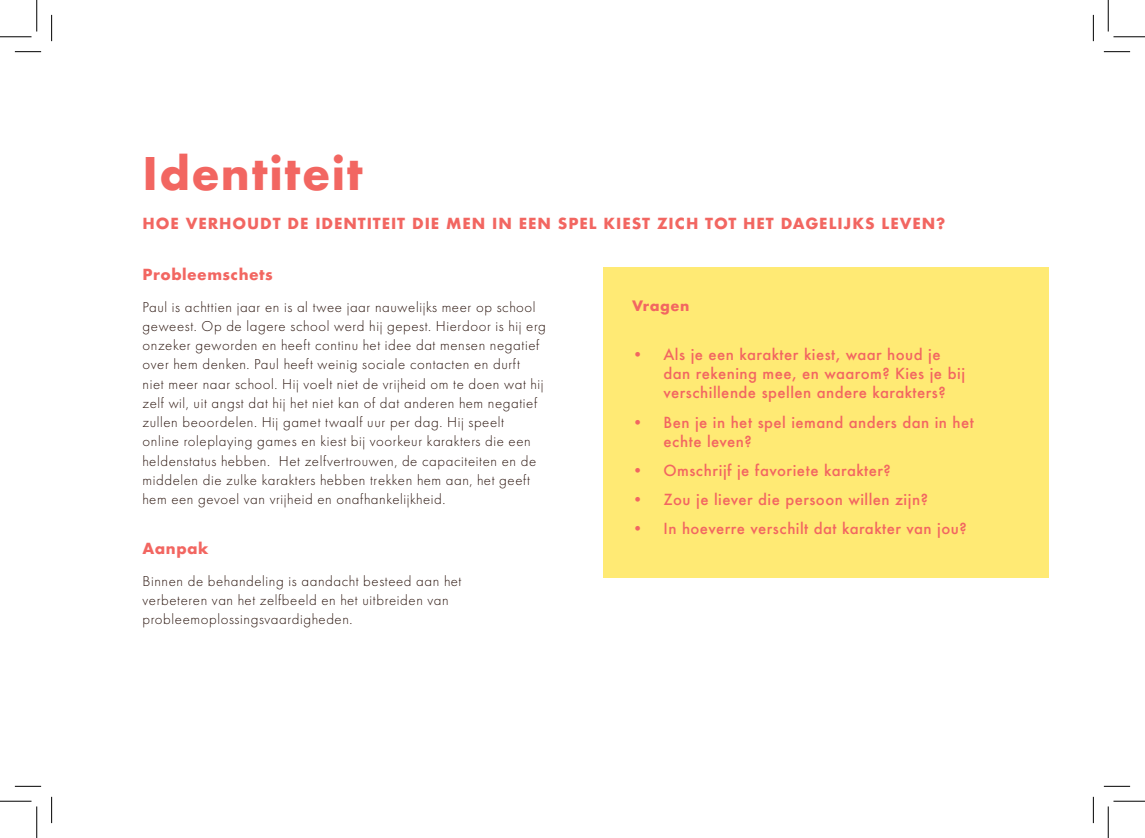
<style>
.page{position:relative;width:1145px;height:838px;background:#fff}
.page>*{position:absolute;margin:0;border:0;box-sizing:border-box;transform-origin:0 0}
.Paragraph_Style_10{font:700 43.75px "Futura";letter-spacing:.03em;color:#f26661}
.SPEL_body{font:300 14.88px/19.2px "Futura PT";letter-spacing:.04em;color:#29130c}
.t1{font:500 14.88px/19.2px "Futura";letter-spacing:.03em;color:#f26661}
.SPEL_tussentitel{font:700 14.88px "Futura";letter-spacing:.06em;color:#f26661}
.SPEL_tussenkop{font:700 14.88px "Futura";letter-spacing:.03em;color:#f26661}
.SPEL_tussenkop-2{font:700 14px "Futura";letter-spacing:.03em;color:#f26661}
</style>
<div class="page">
<div style="left:604px;top:267px;width:445px;height:310px;background:#ffea74"></div>
<svg style="left:15px;top:51px;width:26px;height:1px"></svg>
<svg style="left:1104px;top:51px;width:26px;height:1px"></svg>
<svg style="left:15px;top:786px;width:26px;height:1px"></svg>
<svg style="left:1104px;top:786px;width:26px;height:1px"></svg>
<svg style="left:51px;top:15px;width:1px;height:26px"></svg>
<svg style="left:51px;top:796px;width:1px;height:27px"></svg>
<svg style="left:1093px;top:15px;width:1px;height:26px"></svg>
<svg style="left:1093px;top:796px;width:1px;height:27px"></svg>
<hr style="left:0;top:36px;width:32px;height:1px;background:#000">
<hr style="left:1113px;top:36px;width:32px;height:1px;background:#000">
<hr style="left:0;top:800px;width:32px;height:1px;background:#000">
<hr style="left:1113px;top:800px;width:32px;height:1px;background:#000">
<hr style="left:36px;top:0;width:1px;height:31px;background:#000">
<hr style="left:36px;top:806px;width:1px;height:31px;background:#000">
<hr style="left:1108px;top:0;width:1px;height:31px;background:#000">
<hr style="left:1108px;top:806px;width:1px;height:31px;background:#000">
<p class="Paragraph_Style_10" style="left:143px;top:142px;width:222px">Identiteit</p>
<p class="SPEL_tussentitel" style="left:143px;top:213px;width:804px">HOE VERHOUDT DE IDENTITEIT DIE MEN IN EEN SPEL KIEST ZICH TOT HET DAGELIJKS LEVEN?</p>
<p class="SPEL_tussenkop" style="left:143px;top:263px;width:132px">Probleemschets</p>
<p class="SPEL_body" style="left:143px;top:297px;width:405px">Paul is achttien jaar en is al twee jaar nauwelijks meer op school geweest. Op de lagere school werd hij gepest. Hierdoor is hij erg onzeker geworden en heeft continu het idee dat mensen negatief over hem denken. Paul heeft weinig sociale contacten en durft<br>niet meer naar school. Hij voelt niet de vrijheid om te doen wat hij zelf wil, uit angst dat hij het niet kan of dat anderen hem negatief zullen beoordelen. Hij gamet twaalf uur per dag. Hij speelt<br>online roleplaying games en kiest bij voorkeur karakters die een heldenstatus hebben. Het zelfvertrouwen, de capaciteiten en de middelen die zulke karakters hebben trekken hem aan, het geeft hem een gevoel van vrijheid en onafhankelijkheid.</p>
<p class="SPEL_tussenkop" style="left:143px;top:538px;width:67px">Aanpak</p>
<p class="SPEL_body" style="left:143px;top:571px;width:320px">Binnen de behandeling is aandacht besteed aan het verbeteren van het zelfbeeld en het uitbreiden van probleemoplossingsvaardigheden.</p>
<p class="SPEL_tussenkop-2" style="left:632px;top:296px;width:59px">Vragen</p>
<p class="t1" style="left:664px;top:344px;width:303px;text-indent:-32px">• Als je een karakter kiest, waar houd je dan rekening mee, en waarom? Kies je bij verschillende spellen andere karakters?</p>
<p class="t1" style="left:664px;top:412px;width:312px;text-indent:-32px">• Ben je in het spel iemand anders dan in het echte leven?</p>
<p class="t1" style="left:632px;top:460px;width:260px">• Omschrijf je favoriete karakter?</p>
<p class="t1" style="left:632px;top:490px;width:297px">• Zou je liever die persoon willen zijn?</p>
<p class="t1" style="left:632px;top:519px;width:336px">• In hoeverre verschilt dat karakter van jou?</p>
</div>
